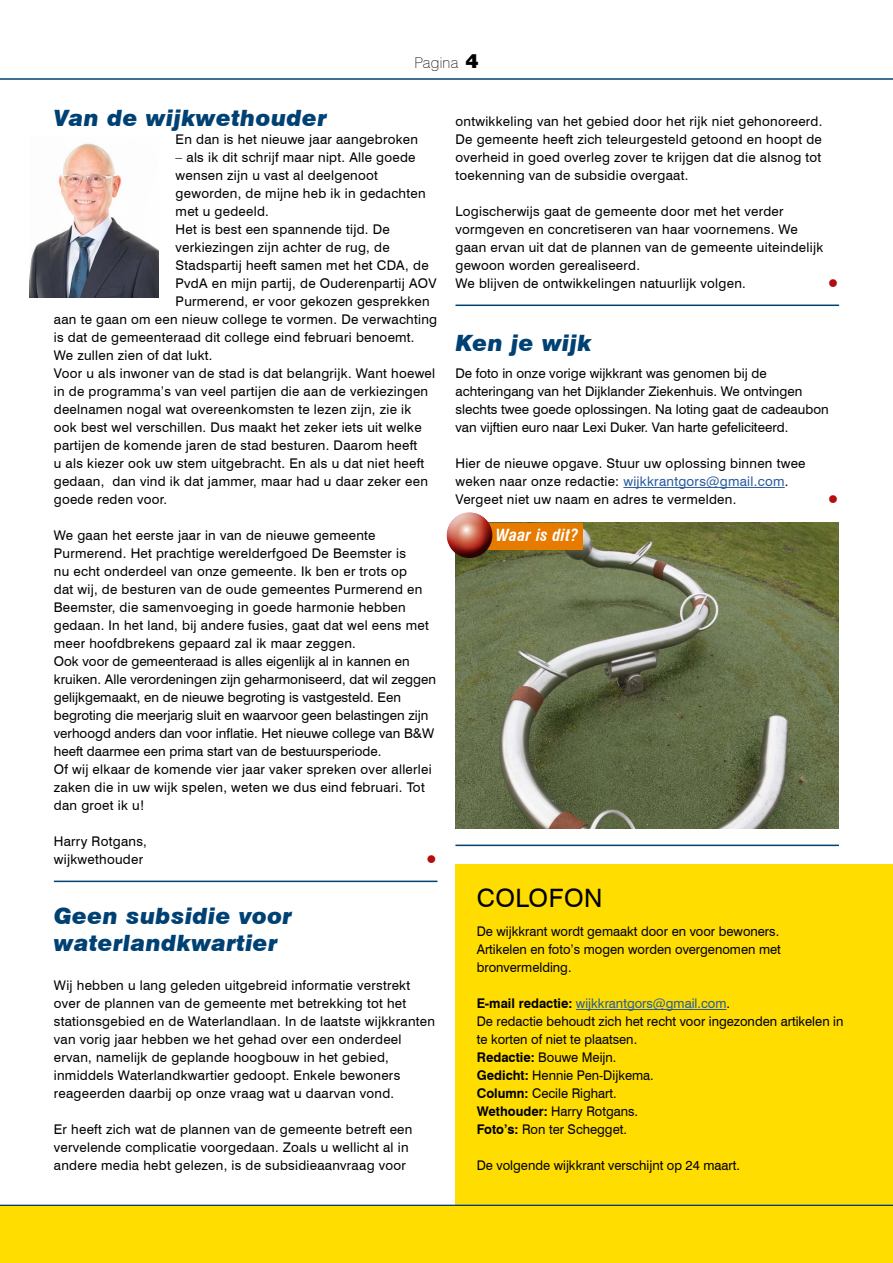
<style>
.page{position:relative;width:893px;height:1263px;background:#fff}
.page>*{position:absolute;margin:0;border:0;box-sizing:border-box;transform-origin:0 0}
.t1{font:25.35px "Swiss 721 BT";letter-spacing:.02em;color:#000}
.H1__Kop{font:italic 900 22.5px/27px "Swiss 721 BT";letter-spacing:.02em;color:#004174}
.t2{font:italic 700 condensed 16.35px "Swiss 721 BT";letter-spacing:.02em;color:#fff}
.t3{font:100 15px "Swiss 721 BT";letter-spacing:.02em;color:#000}
.P__Tekst_plat{font:13.35px/18px "Swiss 721 BT";letter-spacing:.02em;color:#000}
.P__Tekst_plat-2{font:13.35px/18px "Swiss 721 BT";color:#000}
.t4{font:13.35px "Swiss 721 BT";color:#275b9b}
.P__Tekst_plat-3{font:13.35px "Wingdings";color:#b20e10}
.s1{font-family:"Swiss 721 BT Black No 2";font-weight:400;font-size:18px}
.s2{color:#275b9b}
.s3{font-weight:700;color:#000}
.s4{color:#000}
.s5{font-weight:700}
</style>
<div class="page">
<hr style="left:0;top:78px;width:893px;height:2px;background:#004174">
<div style="left:455px;top:864px;width:438px;height:352px;background:#fd0"></div>
<hr style="left:576px;top:1009px;width:150px;height:1px;background:#275b9b">
<hr style="left:0;top:1205px;width:893px;height:1px;background:#004174">
<div style="left:0;top:1206px;width:893px;height:57px;background:#fd0"></div>
<hr style="left:455px;top:845px;width:384px;height:1px;background:#004174">
<img style="left:455px;top:522px;width:384px;height:306px">
<div style="left:463px;top:523px;width:120px;height:27px;background:#e77b00"></div>
<div style="left:441px;top:517px;width:62px;height:42px;background:#000;opacity:.75"></div>
<hr style="left:54px;top:881px;width:383px;height:1px;background:#004174">
<hr style="left:455px;top:305px;width:384px;height:1px;background:#004174">
<hr style="left:623px;top:487px;width:162px;height:1px;background:#275b9b">
<img style="left:30px;top:143px;width:129px;height:154px">
<p class="t3" style="left:414px;top:53px;width:66px">Pagina <span class="s1">4</span></p>
<h1 class="H1__Kop" style="left:54px;top:104px;width:275px">Van de wijkwethouder</h1>
<p class="P__Tekst_plat" style="left:176px;top:130px;width:244px">En dan is het nieuwe jaar aangebroken</p>
<p class="P__Tekst_plat" style="left:176px;top:148px;width:252px">– als ik dit schrijf maar nipt. Alle goede wensen zijn u vast al deelgenoot geworden, de mijne heb ik in gedachten met u gedeeld.</p>
<p class="P__Tekst_plat" style="left:176px;top:220px;width:216px">Het is best een spannende tijd. De</p>
<p class="P__Tekst_plat" style="left:176px;top:238px;width:216px">verkiezingen zijn achter de rug, de</p>
<p class="P__Tekst_plat" style="left:176px;top:256px;width:255px">Stadspartij heeft samen met het CDA, de</p>
<p class="P__Tekst_plat" style="left:176px;top:274px;width:262px">PvdA en mijn partij, de Ouderenpartij AOV</p>
<p class="P__Tekst_plat" style="left:176px;top:292px;width:256px">Purmerend, er voor gekozen gesprekken</p>
<p class="P__Tekst_plat" style="left:54px;top:310px;width:385px">aan te gaan om een nieuw college te vormen. De verwachting</p>
<p class="P__Tekst_plat" style="left:54px;top:328px;width:362px">is dat de gemeenteraad dit college eind februari benoemt.</p>
<p class="P__Tekst_plat" style="left:54px;top:346px;width:160px">We zullen zien of dat lukt.</p>
<p class="P__Tekst_plat" style="left:54px;top:364px;width:383px">Voor u als inwoner van de stad is dat belangrijk. Want hoewel in de programma’s van veel partijen die aan de verkiezingen deelnamen nogal wat overeenkomsten te lezen zijn, zie ik ook best wel verschillen. Dus maakt het zeker iets uit welke partijen de komende jaren de stad besturen. Daarom heeft<br>u als kiezer ook uw stem uitgebracht. En als u dat niet heeft gedaan, dan vind ik dat jammer, maar had u daar zeker een goede reden voor.</p>
<p class="P__Tekst_plat" style="left:54px;top:526px;width:376px">We gaan het eerste jaar in van de nieuwe gemeente Purmerend. Het prachtige werelderfgoed De Beemster is<br>nu echt onderdeel van onze gemeente. Ik ben er trots op dat wij, de besturen van de oude gemeentes Purmerend en Beemster, die samenvoeging in goede harmonie hebben gedaan. In het land, bij andere fusies, gaat dat wel eens met meer hoofdbrekens gepaard zal ik maar zeggen.</p>
<p class="P__Tekst_plat-2" style="left:54px;top:652px;width:384px">Ook voor de gemeenteraad is alles eigenlijk al in kannen en kruiken. Alle verordeningen zijn geharmoniseerd, dat wil zeggen gelijkgemaakt, en de nieuwe begroting is vastgesteld. Een begroting die meerjarig sluit en waarvoor geen belastingen zijn verhoogd anders dan voor inflatie. Het nieuwe college van B&amp;W heeft daarmee een prima start van de bestuursperiode.</p>
<p class="P__Tekst_plat" style="left:54px;top:760px;width:379px">Of wij elkaar de komende vier jaar vaker spreken over allerlei zaken die in uw wijk spelen, weten we dus eind februari. Tot dan groet ik u!</p>
<p class="P__Tekst_plat" style="left:54px;top:832px;width:95px">Harry Rotgans,</p>
<p class="P__Tekst_plat" style="left:54px;top:850px;width:91px">wijkwethouder</p>
<p class="P__Tekst_plat-3" style="left:426px;top:852px;width:11px">●</p>
<h1 class="H1__Kop" style="left:54px;top:902px;width:240px">Geen subsidie voor waterlandkwartier</h1>
<p class="P__Tekst_plat" style="left:54px;top:976px;width:383px">Wij hebben u lang geleden uitgebreid informatie verstrekt over de plannen van de gemeente met betrekking tot het stationsgebied en de Waterlandlaan. In de laatste wijkkranten van vorig jaar hebben we het gehad over een onderdeel ervan, namelijk de geplande hoogbouw in het gebied, inmiddels Waterlandkwartier gedoopt. Enkele bewoners reageerden daarbij op onze vraag wat u daarvan vond.</p>
<p class="P__Tekst_plat" style="left:54px;top:1120px;width:360px">Er heeft zich wat de plannen van de gemeente betreft een vervelende complicatie voorgedaan. Zoals u wellicht al in andere media hebt gelezen, is de subsidieaanvraag voor</p>
<p class="P__Tekst_plat" style="left:455px;top:112px;width:368px;text-align:justify">ontwikkeling van het gebied door het rijk niet gehonoreerd.<br>De gemeente heeft zich teleurgesteld getoond en hoopt de overheid in goed overleg zover te krijgen dat die alsnog tot toekenning van de subsidie overgaat.</p>
<p class="P__Tekst_plat" style="left:455px;top:202px;width:369px">Logischerwijs gaat de gemeente door met het verder vormgeven en concretiseren van haar voornemens. We gaan ervan uit dat de plannen van de gemeente uiteindelijk gewoon worden gerealiseerd.</p>
<p class="P__Tekst_plat" style="left:455px;top:274px;width:292px">We blijven de ontwikkelingen natuurlijk volgen.</p>
<p class="P__Tekst_plat-3" style="left:828px;top:276px;width:11px">●</p>
<h1 class="H1__Kop" style="left:455px;top:329px;width:138px">Ken je wijk</h1>
<p class="P__Tekst_plat-2" style="left:455px;top:364px;width:375px">De foto in onze vorige wijkkrant was genomen bij de achteringang van het Dijklander Ziekenhuis. We ontvingen slechts twee goede oplossingen. Na loting gaat de cadeaubon van vijftien euro naar Lexi Duker. Van harte gefeliciteerd.</p>
<p class="P__Tekst_plat" style="left:455px;top:454px;width:352px">Hier de nieuwe opgave. Stuur uw oplossing binnen twee weken naar onze redactie: <span class="s2">wijkkrantgors@gmail.com</span>.<br>Vergeet niet uw naam en adres te vermelden.</p>
<p class="P__Tekst_plat-3" style="left:828px;top:492px;width:11px">●</p>
<p class="t2" style="left:496px;top:525px;width:84px">Waar is dit?</p>
<p class="t1" style="left:477px;top:883px;width:127px">COLOFON</p>
<p class="P__Tekst_plat-2" style="left:477px;top:922px;width:304px">De wijkkrant wordt gemaakt door en voor bewoners.</p>
<p class="P__Tekst_plat-2" style="left:477px;top:940px;width:306px">Artikelen en foto’s mogen worden overgenomen met bronvermelding.</p>
<p class="t4" style="left:477px;top:995px;width:255px"><span class="s3">E-mail redactie:</span> wijkkrantgors@gmail.com<span class="s4">.</span></p>
<p class="P__Tekst_plat-2" style="left:477px;top:1012px;width:368px">De redactie behoudt zich het recht voor ingezonden artikelen in te korten of niet te plaatsen.</p>
<p class="P__Tekst_plat-2" style="left:477px;top:1048px;width:141px"><span class="s5">Redactie:</span> Bouwe Meijn.</p>
<p class="P__Tekst_plat-2" style="left:477px;top:1066px;width:179px"><span class="s5">Gedicht:</span> Hennie Pen-Dijkema.</p>
<p class="P__Tekst_plat-2" style="left:477px;top:1084px;width:142px"><span class="s5">Column:</span> Cecile Righart.</p>
<p class="P__Tekst_plat-2" style="left:477px;top:1102px;width:163px"><span class="s5">Wethouder:</span> Harry Rotgans.</p>
<p class="P__Tekst_plat-2" style="left:477px;top:1120px;width:152px"><span class="s5">Foto’s:</span> Ron ter Schegget.</p>
<p class="P__Tekst_plat-2" style="left:477px;top:1156px;width:265px">De volgende wijkkrant verschijnt op 24 maart.</p>
</div>
